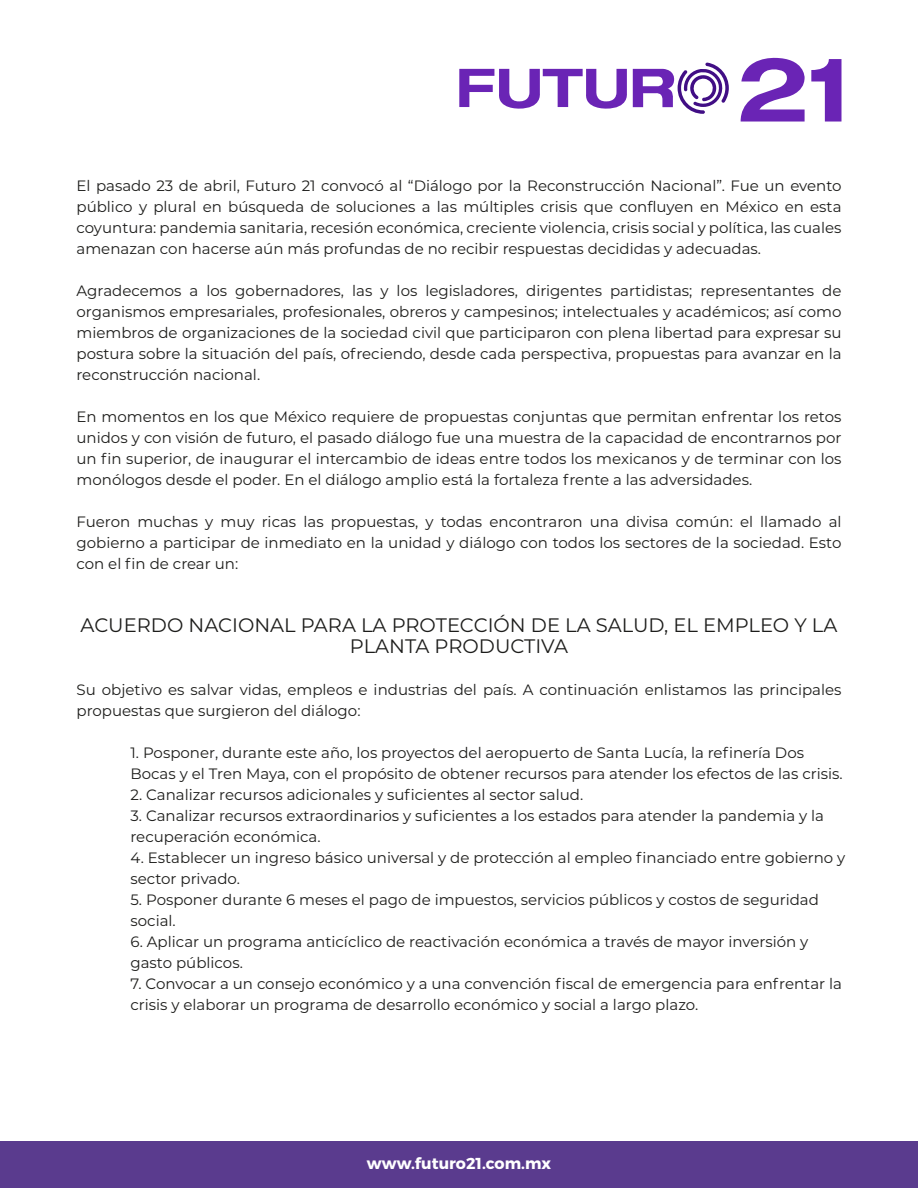
<style>
.page{position:relative;width:918px;height:1188px;background:#fff}
.page>*{position:absolute;margin:0;border:0;box-sizing:border-box;transform-origin:0 0}
.t1{font:19.5px/21px "Montserrat";color:#1d1d1b;text-align:center}
.t2{font:700 15.9px "Montserrat";color:#fff}
.t3{font:15px/21px "Montserrat";color:#1d1d1b}
</style>
<div class="page">
<div style="left:0;top:1141px;width:918px;height:47px;background:#5a3b8e"></div>
<svg style="left:740px;top:57px;width:65px;height:65px"></svg>
<svg style="left:811px;top:59px;width:30px;height:63px"></svg>
<svg style="left:459px;top:62px;width:270px;height:52px"></svg>
<p class="t3" style="left:76px;top:175px;width:767px;text-align:justify">El pasado 23 de abril, Futuro 21 convocó al “Diálogo por la Reconstrucción Nacional”. Fue un evento público y plural en búsqueda de soluciones a las múltiples crisis que confluyen en México en esta coyuntura: pandemia sanitaria, recesión económica, creciente violencia, crisis social y política, las cuales amenazan con hacerse aún más profundas de no recibir respuestas decididas y adecuadas.</p>
<p class="t3" style="left:76px;top:280px;width:767px;text-align:justify">Agradecemos a los gobernadores, las y los legisladores, dirigentes partidistas; representantes de organismos empresariales, profesionales, obreros y campesinos; intelectuales y académicos; así como miembros de organizaciones de la sociedad civil que participaron con plena libertad para expresar su postura sobre la situación del país, ofreciendo, desde cada perspectiva, propuestas para avanzar en la reconstrucción nacional.</p>
<p class="t3" style="left:76px;top:406px;width:767px;text-align:justify">En momentos en los que México requiere de propuestas conjuntas que permitan enfrentar los retos unidos y con visión de futuro, el pasado diálogo fue una muestra de la capacidad de encontrarnos por un fin superior, de inaugurar el intercambio de ideas entre todos los mexicanos y de terminar con los monólogos desde el poder. En el diálogo amplio está la fortaleza frente a las adversidades.</p>
<p class="t3" style="left:76px;top:511px;width:767px;text-align:justify">Fueron muchas y muy ricas las propuestas, y todas encontraron una divisa común: el llamado al gobierno a participar de inmediato en la unidad y diálogo con todos los sectores de la sociedad. Esto con el fin de crear un:</p>
<h1 class="t1" style="left:81px;top:614px;width:758px">ACUERDO NACIONAL PARA LA PROTECCIÓN DE LA SALUD, EL EMPLEO Y LA<br>PLANTA PRODUCTIVA</h1>
<p class="t3" style="left:76px;top:679px;width:767px">Su objetivo es salvar vidas, empleos e industrias del país. A continuación enlistamos las principales propuestas que surgieron del diálogo:</p>
<p class="t3" style="left:130px;top:742px;width:714px">1. Posponer, durante este año, los proyectos del aeropuerto de Santa Lucía, la refinería Dos<br>Bocas y el Tren Maya, con el propósito de obtener recursos para atender los efectos de las crisis.</p>
<p class="t3" style="left:130px;top:784px;width:454px">2. Canalizar recursos adicionales y suficientes al sector salud.</p>
<p class="t3" style="left:130px;top:805px;width:695px">3. Canalizar recursos extraordinarios y suficientes a los estados para atender la pandemia y la recuperación económica.</p>
<p class="t3" style="left:130px;top:847px;width:716px">4. Establecer un ingreso básico universal y de protección al empleo financiado entre gobierno y sector privado.</p>
<p class="t3" style="left:130px;top:889px;width:690px">5. Posponer durante 6 meses el pago de impuestos, servicios públicos y costos de seguridad social.</p>
<p class="t3" style="left:130px;top:931px;width:679px">6. Aplicar un programa anticíclico de reactivación económica a través de mayor inversión y gasto públicos.</p>
<p class="t3" style="left:130px;top:973px;width:713px">7. Convocar a un consejo económico y a una convención fiscal de emergencia para enfrentar la crisis y elaborar un programa de desarrollo económico y social a largo plazo.</p>
<p class="t2" style="left:367px;top:1153px;width:186px">www.futuro21.com.mx</p>
</div>
